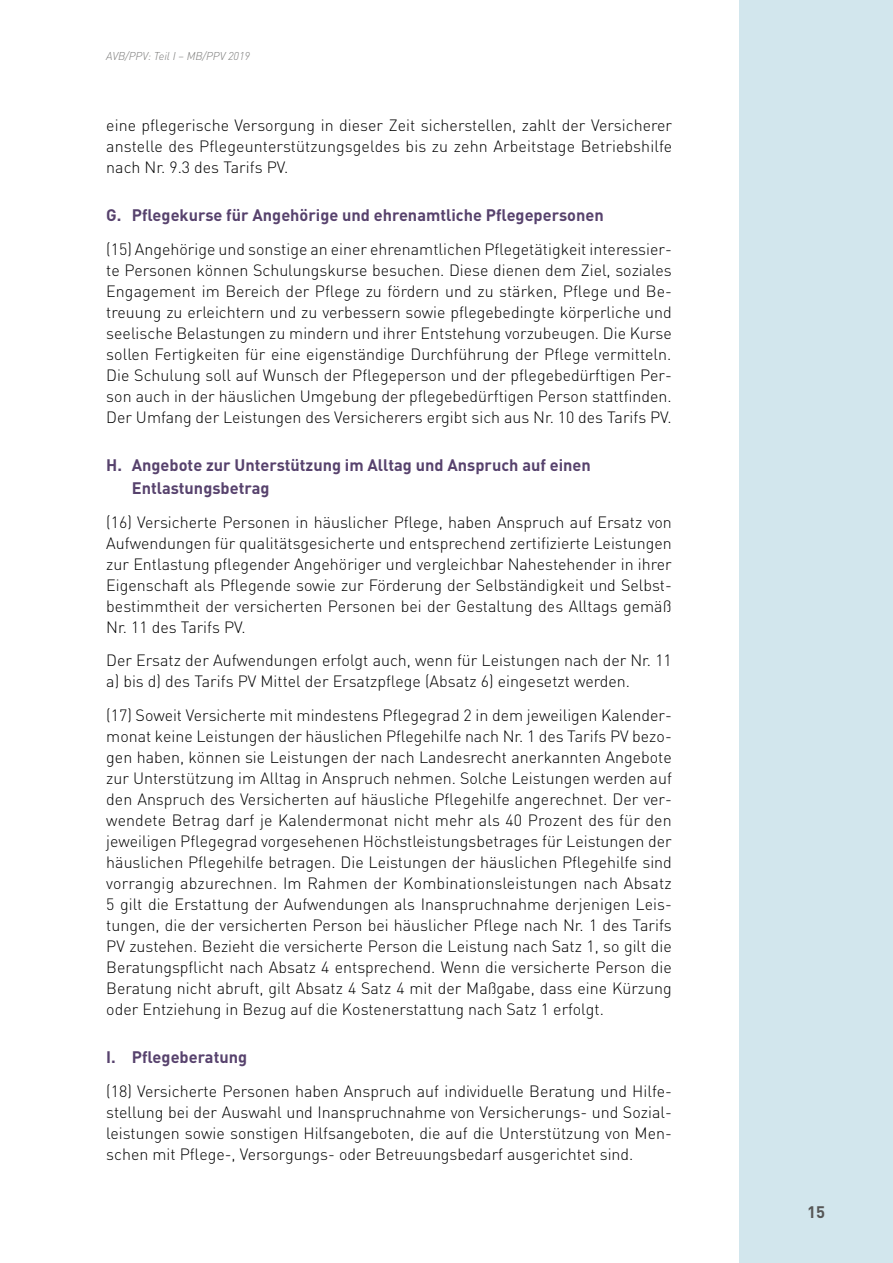
<style>
.page{position:relative;width:893px;height:1263px;background:#fff}
.page>*{position:absolute;margin:0;border:0;box-sizing:border-box;transform-origin:0 0}
.t1{font:700 16.5px/22.5px "DINOT";color:#57426d}
.t2{font:700 16.5px "DINOT";color:#565656}
.t3{font:300 16.2px/21px "DINOT";color:#000;text-align:justify}
.t4{font:italic 300 11.25px "DIN";color:#7b7b7a}
</style>
<div class="page">
<div style="left:740px;top:0;width:153px;height:1263px;background:#d2e6ed"></div>
<p class="t4" style="left:106px;top:49px;width:145px">AVB/PPV: Teil I – MB/PPV 2019</p>
<p class="t3" style="left:106px;top:114px;width:567px">eine pflegerische Versorgung in dieser Zeit sicherstellen, zahlt der Versicherer anstelle des Pflegeunterstützungsgeldes bis zu zehn Arbeitstage Betriebshilfe nach Nr. 9.3 des Tarifs PV.</p>
<p class="t1" style="left:106px;top:204px;width:499px">G. Pflegekurse für Angehörige und ehrenamtliche Pflegepersonen</p>
<p class="t3" style="left:106px;top:238px;width:567px">(15) Angehörige und sonstige an einer ehrenamtlichen Pflegetätigkeit interessier&shy;te Personen können Schulungskurse besuchen. Diese dienen dem Ziel, soziales Engagement im Bereich der Pflege zu fördern und zu stärken, Pflege und Be&shy;treuung zu erleichtern und zu verbessern sowie pflegebedingte körperliche und seelische Belastungen zu mindern und ihrer Entstehung vorzubeugen. Die Kurse sollen Fertigkeiten für eine eigenständige Durchführung der Pflege vermitteln.<br>Die Schulung soll auf Wunsch der Pflegeperson und der pflegebedürftigen Per&shy;son auch in der häuslichen Umgebung der pflegebedürftigen Person stattfinden.<br>Der Umfang der Leistungen des Versicherers ergibt sich aus Nr. 10 des Tarifs PV.</p>
<p class="t1" style="left:132px;top:453px;width:461px;text-indent:-26px">H. Angebote zur Unterstützung im Alltag und Anspruch auf einen<br>Entlastungsbetrag</p>
<p class="t3" style="left:106px;top:510px;width:567px">(16) Versicherte Personen in häuslicher Pflege, haben Anspruch auf Ersatz von Aufwendungen für qualitätsgesicherte und entsprechend zertifizierte Leistungen zur Entlastung pflegender Angehöriger und vergleichbar Nahestehender in ihrer Eigenschaft als Pflegende sowie zur Förderung der Selbständigkeit und Selbst&shy;bestimmtheit der versicherten Personen bei der Gestaltung des Alltags gemäß Nr. 11 des Tarifs PV.</p>
<p class="t3" style="left:106px;top:649px;width:567px">Der Ersatz der Aufwendungen erfolgt auch, wenn für Leistungen nach der Nr. 11 a) bis d) des Tarifs PV Mittel der Ersatzpflege (Absatz 6) eingesetzt werden.</p>
<p class="t3" style="left:106px;top:704px;width:567px">(17) Soweit Versicherte mit mindestens Pflegegrad 2 in dem jeweiligen Kalender&shy;monat keine Leistungen der häuslichen Pflegehilfe nach Nr. 1 des Tarifs PV bezo&shy;gen haben, können sie Leistungen der nach Landesrecht anerkannten Angebote zur Unterstützung im Alltag in Anspruch nehmen. Solche Leistungen werden auf den Anspruch des Versicherten auf häusliche Pflegehilfe angerechnet. Der ver&shy;wendete Betrag darf je Kalendermonat nicht mehr als 40 Prozent des für den jeweiligen Pflegegrad vorgesehenen Höchstleistungsbetrages für Leistungen der häuslichen Pflegehilfe betragen. Die Leistungen der häuslichen Pflegehilfe sind vorrangig abzurechnen. Im Rahmen der Kombinationsleistungen nach Absatz 5 gilt die Erstattung der Aufwendungen als Inanspruchnahme derjenigen Leis&shy;tungen, die der versicherten Person bei häuslicher Pflege nach Nr. 1 des Tarifs PV zustehen. Bezieht die versicherte Person die Leistung nach Satz 1, so gilt die Beratungspflicht nach Absatz 4 entsprechend. Wenn die versicherte Person die Beratung nicht abruft, gilt Absatz 4 Satz 4 mit der Maßgabe, dass eine Kürzung oder Entziehung in Bezug auf die Kostenerstattung nach Satz 1 erfolgt.</p>
<p class="t1" style="left:106px;top:1045px;width:142px">I. Pflegeberatung</p>
<p class="t3" style="left:106px;top:1080px;width:567px">(18) Versicherte Personen haben Anspruch auf individuelle Beratung und Hilfe&shy;stellung bei der Auswahl und Inanspruchnahme von Versicherungs- und Sozial&shy;leistungen sowie sonstigen Hilfsangeboten, die auf die Unterstützung von Men&shy;schen mit Pflege-, Versorgungs- oder Betreuungsbedarf ausgerichtet sind.</p>
<p class="t2" style="left:807px;top:1201px;width:19px">15</p>
</div>
